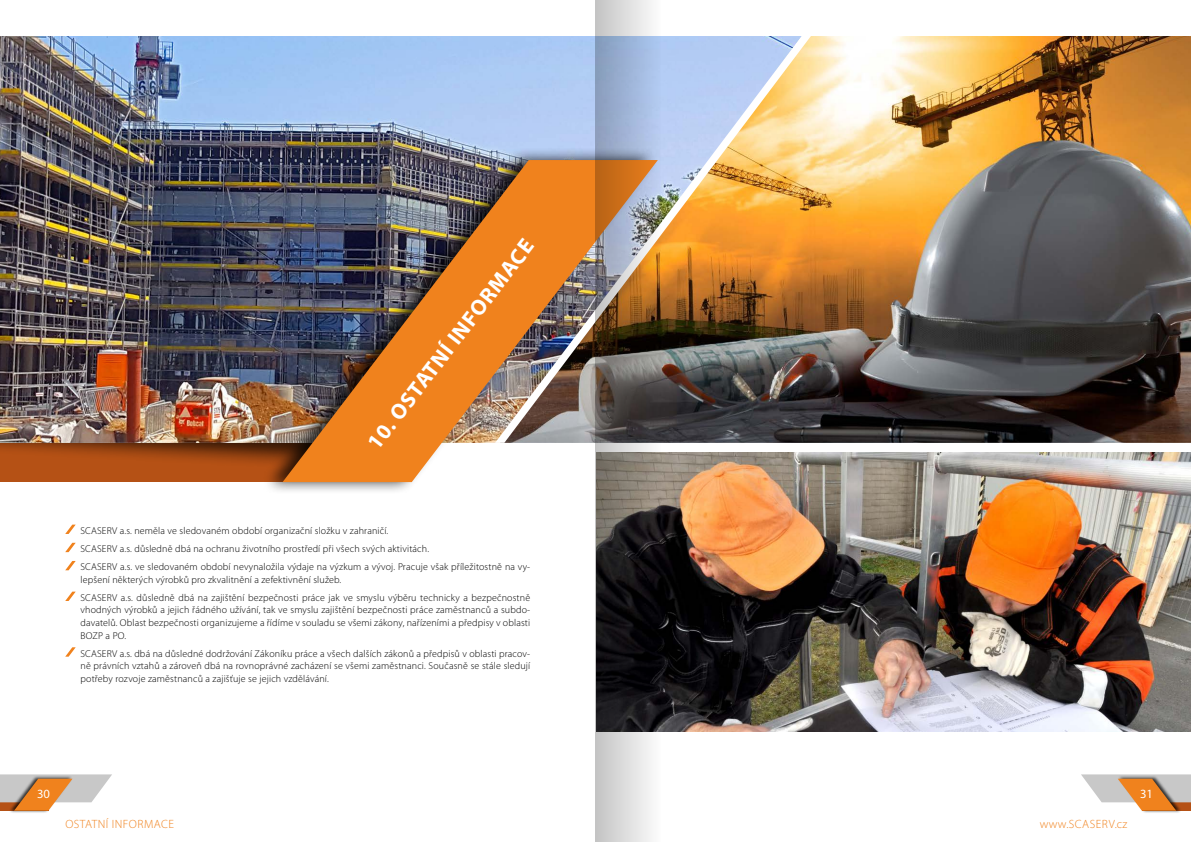
<style>
.page{position:relative;width:1191px;height:842px;background:#fff}
.page>*{position:absolute;margin:0;border:0;box-sizing:border-box;transform-origin:0 0}
.t1{font:700 22px "Myriad Pro";color:#fff}
.t2{font:12.6px "Myriad Pro";color:#fff}
.t3{font:300 12px "Myriad Pro";letter-spacing:.04em;color:#f0821d}
.t4{font:300 10px/12.5px "Myriad Pro";letter-spacing:.015em;color:#000}
</style>
<div class="page">
<div style="left:0;top:305px;width:412px;height:177px;background:#b55115"></div>
<div style="left:0;top:347px;width:418px;height:128px;background:#000;opacity:.75"></div>
<div style="left:8px;top:775px;width:64px;height:39px;background:#000;opacity:.75"></div>
<svg style="left:0;top:774px;width:112px;height:37px"></svg>
<div style="left:1117px;top:775px;width:64px;height:39px;background:#000;opacity:.75"></div>
<svg style="left:1081px;top:774px;width:110px;height:37px"></svg>
<svg style="left:65px;top:525px;width:11px;height:9px"></svg>
<svg style="left:65px;top:543px;width:11px;height:9px"></svg>
<svg style="left:65px;top:561px;width:11px;height:9px"></svg>
<svg style="left:65px;top:592px;width:11px;height:9px"></svg>
<svg style="left:65px;top:647px;width:11px;height:10px"></svg>
<img style="left:0;top:36px;width:495px;height:407px">
<div style="left:262px;top:148px;width:396px;height:347px;background:#000;opacity:.75"></div>
<img style="left:282px;top:160px;width:313px;height:322px">
<img style="left:811px;top:36px;width:380px;height:407px">
<img style="left:495px;top:36px;width:316px;height:407px">
<img style="left:661px;top:452px;width:530px;height:280px">
<svg style="left:595px;top:0;width:66px;height:842px;background:#7d7774"></svg>
<h1 class="t1" style="left:360px;top:437px;width:260px;rotate:-52deg">10. OSTATNÍ INFORMACE</h1>
<p class="t4" style="left:81px;top:522px;width:451px;line-height:18.2px">SCASERV a.s. neměla ve sledovaném období organizační složku v zahraničí.<br>SCASERV a.s. důsledně dbá na ochranu životního prostředí při všech svých aktivitách.<br>SCASERV a.s. ve sledovaném období nevynaložila výdaje na výzkum a vývoj. Pracuje však příležitostně na vy-</p>
<p class="t4" style="left:81px;top:570px;width:451px;line-height:18.2px">lepšení některých výrobků pro zkvalitnění a zefektivnění služeb.<br>SCASERV a.s. důsledně dbá na zajištění bezpečnosti práce jak ve smyslu výběru technicky a bezpečnostně</p>
<p class="t4" style="left:81px;top:604px;width:451px;text-align:justify">vhodných výrobků a jejich řádného užívání, tak ve smyslu zajištění bezpečnosti práce zaměstnanců a subdo&shy;davatelů. Oblast bezpečnosti organizujeme a řídíme v souladu se všemi zákony, nařízeními a předpisy v oblasti BOZP a PO.</p>
<p class="t4" style="left:81px;top:647px;width:451px;text-align:justify">SCASERV a.s. dbá na důsledné dodržování Zákoníku práce a všech dalších zákonů a předpisů v oblasti pracov&shy;ně právních vztahů a zároveň dbá na rovnoprávné zacházení se všemi zaměstnanci. Současně se stále sledují potřeby rozvoje zaměstnanců a zajišťuje se jejich vzdělávání.</p>
<p class="t2" style="left:37px;top:786px;width:14px">30</p>
<p class="t2" style="left:1140px;top:786px;width:14px">31</p>
<p class="t3" style="left:65px;top:817px;width:110px">OSTATNÍ INFORMACE</p>
<p class="t3" style="left:1040px;top:817px;width:89px">www.SCASERV.cz</p>
</div>
